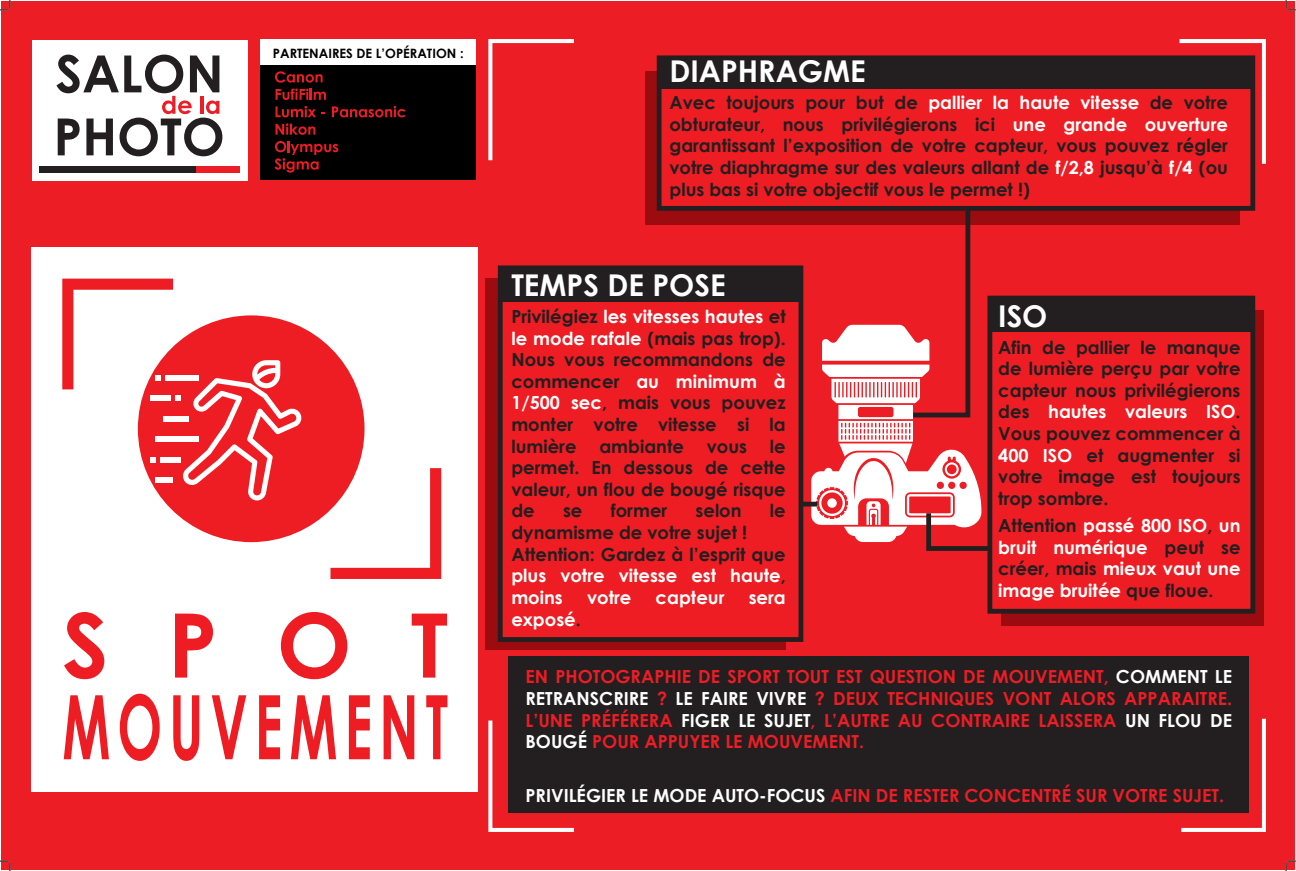
<style>
.page{position:relative;width:1296px;height:871px;background:#fff}
.page>*{position:absolute;margin:0;border:0;box-sizing:border-box;transform-origin:0 0}
.t1{font:700 30px "Century Gothic";color:#fff}
.t2{font:700 18px/21.6px "Century Gothic";color:#231f20;text-align:justify}
.t3{font:700 18px/21.6px "Century Gothic";color:#ec1d25;text-align:justify}
.t4{font:700 18px/21.6px "Century Gothic";color:#fff;text-align:justify}
.t5{font:700 12.9px "Century Gothic";color:#000001}
.s1{color:#fff}
.s2{color:#231f20}
</style>
<div class="page">
<div style="left:1px;top:1px;width:1293px;height:868px;background:#ec1d25"></div>
<svg style="left:488px;top:716px;width:90px;height:116px"></svg>
<svg style="left:1177px;top:714px;width:89px;height:118px"></svg>
<svg style="left:1179px;top:39px;width:87px;height:129px"></svg>
<svg style="left:488px;top:39px;width:86px;height:122px"></svg>
<div style="left:32px;top:40px;width:215px;height:140px;background:#fff"></div>
<div style="left:40px;top:166px;width:156px;height:7px;background:#231f20"></div>
<div style="left:196px;top:166px;width:43px;height:7px;background:#ec1d25"></div>
<svg style="left:56px;top:55px;width:166px;height:101px"></svg>
<div style="left:31px;top:247px;width:447px;height:544px;background:#fff"></div>
<div style="left:138px;top:315px;width:226px;height:227px;background:#ee1d23;border-radius:50%"></div>
<svg style="left:330px;top:468px;width:111px;height:110px"></svg>
<svg style="left:64px;top:612px;width:40px;height:67px"></svg>
<svg style="left:175px;top:613px;width:38px;height:64px"></svg>
<svg style="left:281px;top:612px;width:66px;height:67px"></svg>
<svg style="left:412px;top:613px;width:35px;height:64px"></svg>
<svg style="left:64px;top:695px;width:45px;height:64px"></svg>
<svg style="left:120px;top:693px;width:40px;height:67px"></svg>
<svg style="left:173px;top:695px;width:26px;height:65px"></svg>
<svg style="left:212px;top:695px;width:34px;height:64px"></svg>
<svg style="left:259px;top:695px;width:21px;height:64px"></svg>
<svg style="left:291px;top:695px;width:45px;height:64px"></svg>
<svg style="left:349px;top:695px;width:21px;height:64px"></svg>
<svg style="left:383px;top:695px;width:31px;height:64px"></svg>
<svg style="left:426px;top:695px;width:21px;height:64px"></svg>
<svg style="left:62px;top:278px;width:240px;height:222px"></svg>
<div style="left:260px;top:39px;width:216px;height:141px;background:#000001"></div>
<div style="left:260px;top:39px;width:216px;height:26px;background:#fff"></div>
<svg style="left:275px;top:71px;width:51px;height:29px"></svg>
<svg style="left:275px;top:106px;width:50px;height:11px"></svg>
<svg style="left:332px;top:106px;width:73px;height:11px"></svg>
<svg style="left:275px;top:123px;width:40px;height:12px"></svg>
<svg style="left:274px;top:141px;width:64px;height:31px"></svg>
<div style="left:1001px;top:310px;width:262px;height:315px;background:#9c0b10"></div>
<div style="left:645px;top:71px;width:594px;height:153px;background:#9c0b10"></div>
<div style="left:987px;top:295px;width:268px;height:318px;background:#ee1d23;border:5px solid #231f20"></div>
<div style="left:989px;top:298px;width:262px;height:33px;background:#231f20"></div>
<div style="left:509px;top:656px;width:739px;height:156px;background:#231f20"></div>
<div style="left:656px;top:55px;width:599px;height:156px;background:#ee1d23;border:5px solid #231f20"></div>
<div style="left:659px;top:58px;width:593px;height:30px;background:#231f20"></div>
<svg style="left:811px;top:205px;width:183px;height:348px"></svg>
<div style="left:485px;top:278px;width:300px;height:372px;background:#9c0b10"></div>
<div style="left:741px;top:501px;width:76px;height:5px;background:#231f20"></div>
<div style="left:498px;top:265px;width:305px;height:376px;background:#ee1d23;border:5px solid #231f20"></div>
<div style="left:500px;top:268px;width:301px;height:33px;background:#231f20"></div>
<svg style="left:0;top:0;width:11px;height:11px"></svg>
<svg style="left:0;top:860px;width:11px;height:10px"></svg>
<svg style="left:1285px;top:0;width:10px;height:11px"></svg>
<svg style="left:1285px;top:860px;width:10px;height:10px"></svg>
<p class="t5" style="left:273px;top:45px;width:192px">PARTENAIRES DE L’OPÉRATION :</p>
<h1 class="t1" style="left:669px;top:52px;width:198px">DIAPHRAGME</h1>
<p class="t2" style="left:669px;top:91px;width:560px">Avec toujours pour but de <span class="s1">pallier la haute vitesse</span> de votre obturateur, nous privilégierons ici <span class="s1">une grande ouverture </span>garantissant l’exposition de votre capteur, vous pouvez régler votre diaphragme sur des valeurs allant de <span class="s1">f/2,8</span> jusqu’à <span class="s1">f/4</span> (ou plus bas si votre objectif vous le permet !)</p>
<h1 class="t1" style="left:511px;top:266px;width:216px">TEMPS DE POSE</h1>
<p class="t2" style="left:511px;top:305px;width:276px">Privilégiez <span class="s1">les vitesses hautes</span> et <span class="s1">le mode rafale</span> (mais pas trop).<br>Nous vous recommandons de commencer <span class="s1">au minimum à 1/500 sec</span>, mais vous pouvez monter votre vitesse si la lumière</p>
<p class="t2" style="left:599px;top:434px;width:86px">ambiante</p>
<p class="t2" style="left:706px;top:434px;width:42px">vous</p>
<p class="t2" style="left:511px;top:434px;width:276px;text-indent:258px">le permet. En dessous de cette valeur, un flou de bougé risque de</p>
<p class="t2" style="left:563px;top:499px;width:21px">se</p>
<p class="t2" style="left:610px;top:499px;width:58px">former</p>
<p class="t2" style="left:695px;top:499px;width:48px">selon</p>
<p class="t2" style="left:770px;top:499px;width:17px">le</p>
<p class="t2" style="left:511px;top:521px;width:276px;text-align:left">dynamisme de votre sujet !<br>Attention: Gardez à l’esprit que <span class="s1">plus votre vitesse est haute</span>, <span class="s1">moins</span></p>
<p class="t4" style="left:587px;top:586px;width:46px">votre</p>
<p class="t4" style="left:655px;top:586px;width:70px">capteur</p>
<p class="t4" style="left:748px;top:586px;width:39px">sera</p>
<p class="t4" style="left:511px;top:607px;width:71px">exposé<span class="s2">.</span></p>
<h1 class="t1" style="left:998px;top:297px;width:51px">ISO</h1>
<p class="t2" style="left:998px;top:336px;width:244px">Afin de pallier le manque de lumière perçu par votre capteur nous privilégierons des <span class="s1">hautes valeurs ISO</span>.<br>Vous pouvez commencer à <span class="s1">400 ISO</span> et augmenter si votre image est toujours trop sombre.</p>
<p class="t4" style="left:998px;top:514px;width:244px"><span class="s2">Attention</span> passé 800 ISO<span class="s2">,</span> un bruit numérique <span class="s2">peut se créer, mais</span> mieux vaut une image bruitée <span class="s2">que floue.</span></p>
<p class="t3" style="left:525px;top:665px;width:708px">EN PHOTOGRAPHIE DE SPORT TOUT EST QUESTION DE MOUVEMENT, <span class="s1">COMMENT LE RETRANSCRIRE</span> ? <span class="s1">LE FAIRE VIVRE</span> ? DEUX TECHNIQUES VONT ALORS APPARAITRE.<br>L’UNE PRÉFÉRERA <span class="s1">FIGER LE SUJET</span>, L’AUTRE AU CONTRAIRE LAISSERA <span class="s1">UN FLOU DE BOUGÉ</span> POUR APPUYER LE MOUVEMENT.</p>
<p class="t3" style="left:525px;top:784px;width:700px"><span class="s1">PRIVILÉGIER LE MODE AUTO-FOCUS</span> AFIN DE RESTER CONCENTRÉ SUR VOTRE SUJET.</p>
</div>
